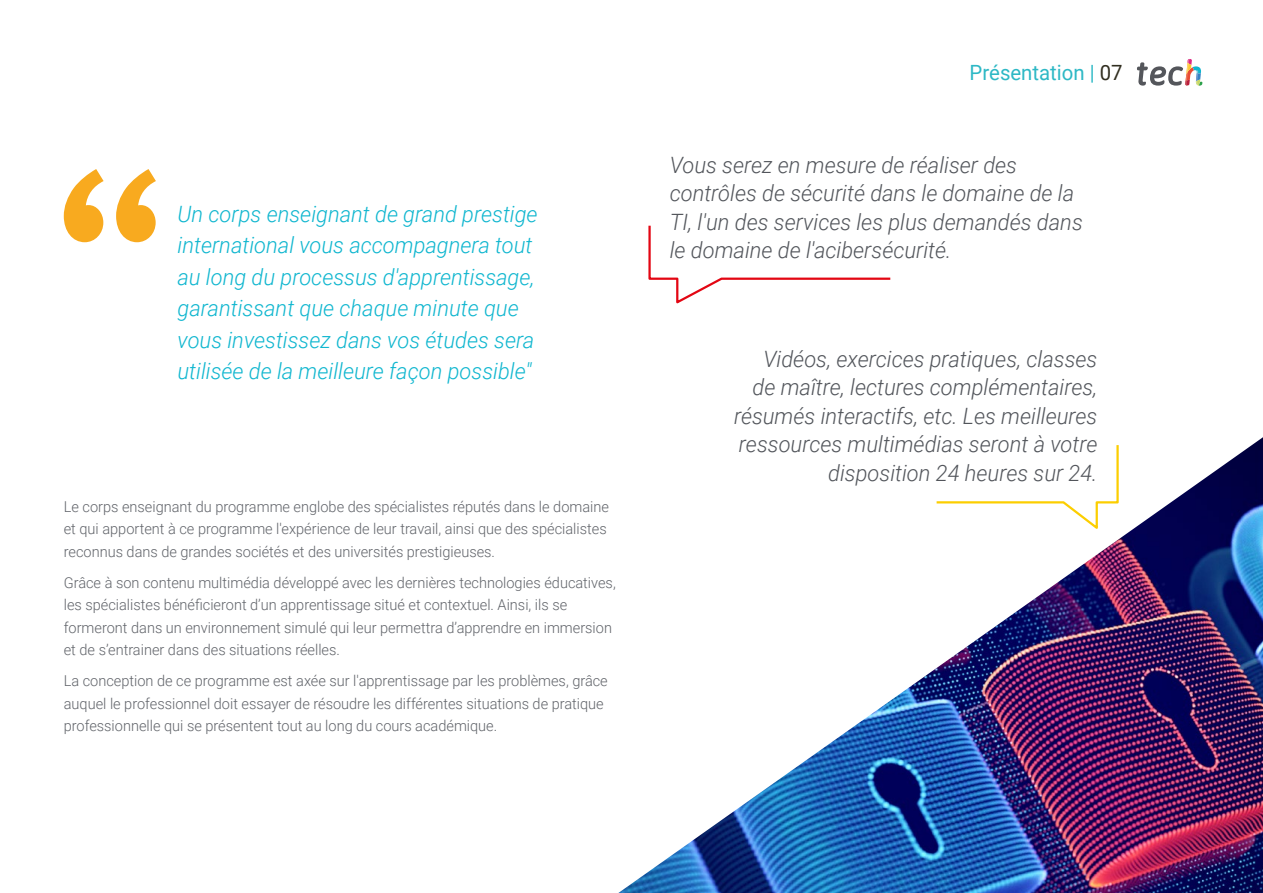
<style>
.page{position:relative;width:1263px;height:893px;background:#fff}
.page>*{position:absolute;margin:0;border:0;box-sizing:border-box;transform-origin:0 0}
.t1{font:italic 300 22.5px/28.5px "Roboto";color:#52555b;text-align:right}
.t2{font:italic 300 22.5px/31.5px "Roboto";color:#0fb6cf}
.t3{font:21px "Roboto";color:#2db8c5}
.t4{font:300 15px/22.5px "Roboto";color:#61646a}
.s1{color:#312e20}
</style>
<div class="page">
<svg style="left:64px;top:169px;width:92px;height:73px"></svg>
<svg style="left:648px;top:225px;width:243px;height:79px"></svg>
<svg style="left:1137px;top:59px;width:65px;height:27px"></svg>
<img style="left:618px;top:437px;width:645px;height:456px">
<h1 class="t2" style="left:178px;top:197px;width:362px">Un corps enseignant de grand prestige international vous accompagnera tout au long du processus d'apprentissage, garantissant que chaque minute que vous investissez dans vos études sera utilisée de la meilleure façon possible"</h1>
<p class="t4" style="left:64px;top:494px;width:547px">Le corps enseignant du programme englobe des spécialistes réputés dans le domaine et qui apportent à ce programme l'expérience de leur travail, ainsi que des spécialistes reconnus dans de grandes sociétés et des universités prestigieuses.</p>
<p class="t4" style="left:64px;top:570px;width:553px">Grâce à son contenu multimédia développé avec les dernières technologies éducatives, les spécialistes bénéficieront d’un apprentissage situé et contextuel. Ainsi, ils se formeront dans un environnement simulé qui leur permettra d’apprendre en immersion et de s’entrainer dans des situations réelles.</p>
<p class="t4" style="left:64px;top:669px;width:545px">La conception de ce programme est axée sur l'apprentissage par les problèmes, grâce auquel le professionnel doit essayer de résoudre les différentes situations de pratique professionnelle qui se présentent tout au long du cours académique.</p>
<h2 class="t3" style="left:970px;top:57px;width:155px">Présentation | <span class="s1">07</span></h2>
<h1 class="t1" style="left:670px;top:149px;width:415px;text-align:left">Vous serez en mesure de réaliser des contrôles de sécurité dans le domaine de la TI, l'un des services les plus demandés dans le domaine de l'acibersécurité.</h1>
<h1 class="t1" style="left:734px;top:344px;width:365px">Vidéos, exercices pratiques, classes<br>de maître, lectures complémentaires, résumés interactifs, etc. Les meilleures ressources multimédias seront à votre disposition 24 heures sur 24.</h1>
</div>
